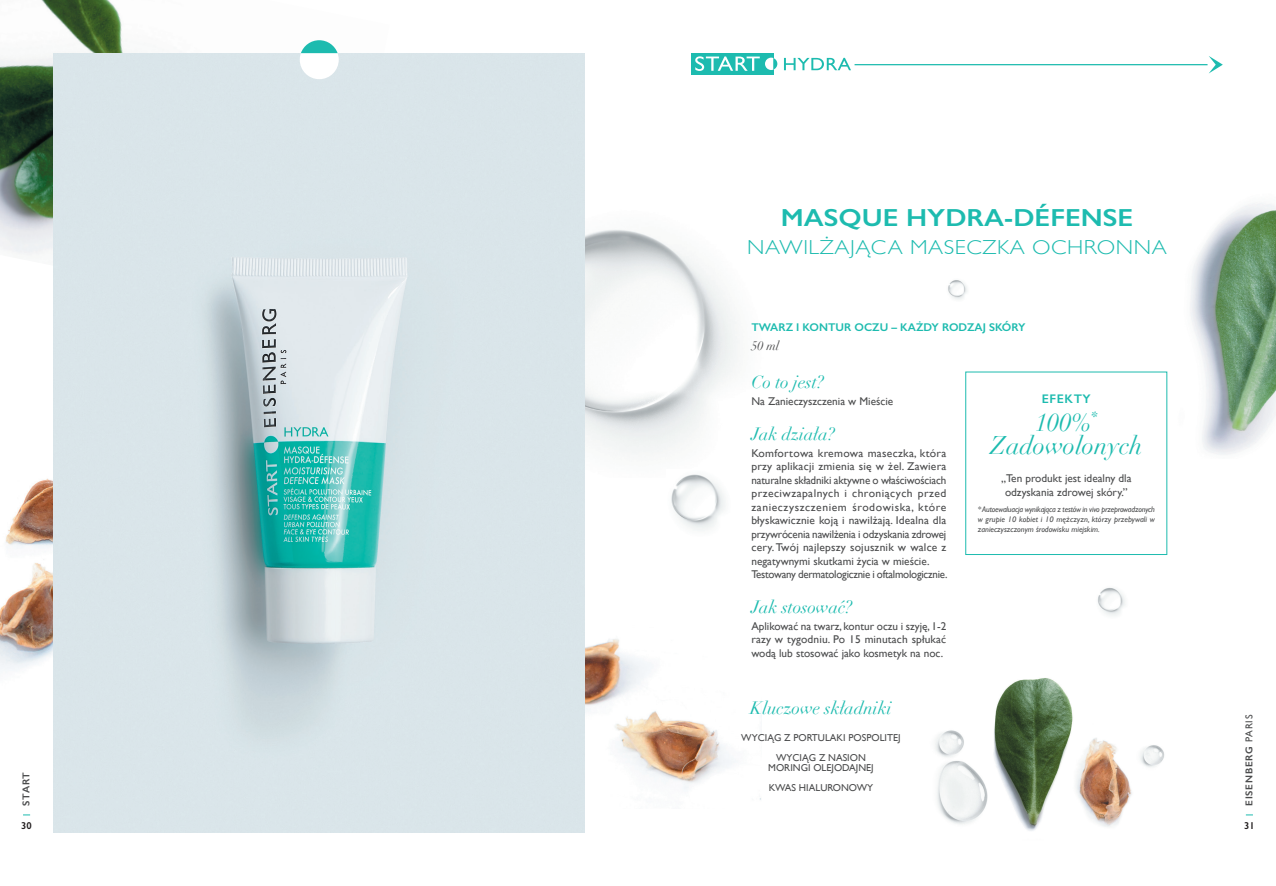
<style>
.page{position:relative;width:1276px;height:886px;background:#fff}
.page>*{position:absolute;margin:0;border:0;box-sizing:border-box;transform-origin:0 0}
.t1{font:italic 25px/23.8px "Didot";color:#1dbbaf;text-align:center}
.t2{font:600 24.75px "Gill Sans";color:#1dbbaf;scale:1.11 1}
.t3{font:300 20.25px "Gill Sans";letter-spacing:.025em;color:#1dbbaf;scale:1.11 1}
.t4{font:italic 17.5px "Didot";color:#1dbbaf}
.t5{font:600 12.5px "Gill Sans";letter-spacing:.05em;color:#1dbbaf}
.t6{font:italic 12.5px "Didot";color:#4b4c4d}
.t7{font:11.25px/13.5px "Gill Sans";color:#4b4c4d}
.t8{font:600 11.25px "Gill Sans";color:#1dbbaf}
.t9{font:10px/20px "Gill Sans";color:#4b4c4d;text-align:center}
.t10{font:600 10px "Gill Sans";letter-spacing:.075em;color:#4b4c4d}
.t11{font:600 10px "Gill Sans";color:#231f20}
.t12{font:italic 8.12px/9.8px "Gill Sans";color:#4b4c4d;text-align:justify}
.s1{font-weight:400}
</style>
<div class="page">
<img style="left:585px;top:229px;width:154px;height:225px">
<img style="left:935px;top:678px;width:229px;height:153px">
<img style="left:585px;top:639px;width:176px;height:161px">
<img style="left:0;top:478px;width:53px;height:192px">
<img style="left:0;top:0;width:125px;height:255px">
<img style="left:1190px;top:203px;width:86px;height:252px">
<div style="left:691px;top:53px;width:82px;height:21px;background:#1dbbaf"></div>
<svg style="left:695px;top:56px;width:65px;height:15px"></svg>
<div style="left:765px;top:58px;width:12px;height:12px;background:#fff;border-radius:50%"></div>
<svg style="left:773px;top:58px;width:4px;height:12px"></svg>
<svg style="left:784px;top:58px;width:67px;height:12px"></svg>
<hr style="left:854px;top:64px;width:353px;height:1px;background:#1dbbaf">
<svg style="left:1209px;top:56px;width:13px;height:17px"></svg>
<img style="left:671px;top:474px;width:54px;height:57px">
<img style="left:53px;top:53px;width:532px;height:780px">
<div style="left:300px;top:40px;width:39px;height:39px;background:#fff;border-radius:50%"></div>
<svg style="left:301px;top:40px;width:36px;height:13px"></svg>
<div style="left:965px;top:371px;width:202px;height:184px;border:1px solid #1dbbaf"></div>
<img style="left:1097px;top:587px;width:28px;height:29px">
<img style="left:948px;top:280px;width:19px;height:20px">
<p class="t10" style="left:20px;top:806px;width:35px;rotate:-90deg">START</p>
<p class="t11" style="left:21px;top:820px;width:12px">30</p>
<h2 class="t2" style="left:781px;top:203px;width:319px">MASQUE HYDRA-DÉFENSE</h2>
<h3 class="t3" style="left:747px;top:232px;width:379px">NAWILŻAJĄCA MASECZKA OCHRONNA</h3>
<p class="t8" style="left:751px;top:320px;width:275px">TWARZ I KONTUR OCZU – KAŻDY RODZAJ SKÓRY</p>
<p class="t6" style="left:751px;top:338px;width:30px">50 ml</p>
<h3 class="t4" style="left:751px;top:371px;width:74px">Co to jest?</h3>
<p class="t7" style="left:751px;top:394px;width:143px">Na Zanieczyszczenia w Mieście</p>
<h3 class="t4" style="left:751px;top:423px;width:85px">Jak działa?</h3>
<p class="t7" style="left:751px;top:446px;width:198px">Komfortowa kremowa maseczka, która przy aplikacji zmienia się w żel. Zawiera naturalne składniki aktywne o właściwościach przeciwzapalnych i chroniących przed zanieczyszczeniem środowiska, które błyskawicznie koją i nawilżają. Idealna dla przywrócenia nawilżenia i odzyskania zdrowej cery. Twój najlepszy sojusznik w walce z negatywnymi skutkami życia w mieście.<br>Testowany dermatologicznie i oftalmologicznie.</p>
<h3 class="t4" style="left:751px;top:596px;width:102px">Jak stosować?</h3>
<p class="t7" style="left:751px;top:619px;width:196px;text-align:justify">Aplikować na twarz, kontur oczu i szyję, 1-2 razy w tygodniu. Po 15 minutach spłukać wodą lub stosować jako kosmetyk na noc.</p>
<h3 class="t4" style="left:750px;top:697px;width:143px">Kluczowe składniki</h3>
<p class="t9" style="left:741px;top:727px;width:161px">WYCIĄG Z PORTULAKI POSPOLITEJ<br>WYCIĄG Z NASION</p>
<p class="t9" style="left:768px;top:757px;width:107px;text-align:left">MORINGI OLEJODAJNEJ<br>KWAS HIALURONOWY</p>
<p class="t5" style="left:1041px;top:391px;width:51px">EFEKTY</p>
<h1 class="t1" style="left:990px;top:410px;width:154px">100%<sup>*<br></sup>Zadowolonych</h1>
<p class="t7" style="left:1001px;top:471px;width:132px;text-align:center">„Ten produkt jest idealny dla odzyskania zdrowej skóry.”</p>
<p class="t12" style="left:977px;top:505px;width:179px">* Autoewaluacja wynikająca z testów in vivo przeprowadzonych w grupie 10 kobiet i 10 mężczyzn, którzy przebywali w zanieczyszczonym środowisku miejskim.</p>
<p class="t10" style="left:1243px;top:806px;width:92px;rotate:-90deg">EISENBERG <span class="s1">PARIS</span></p>
<p class="t11" style="left:1244px;top:820px;width:12px">31</p>
</div>
